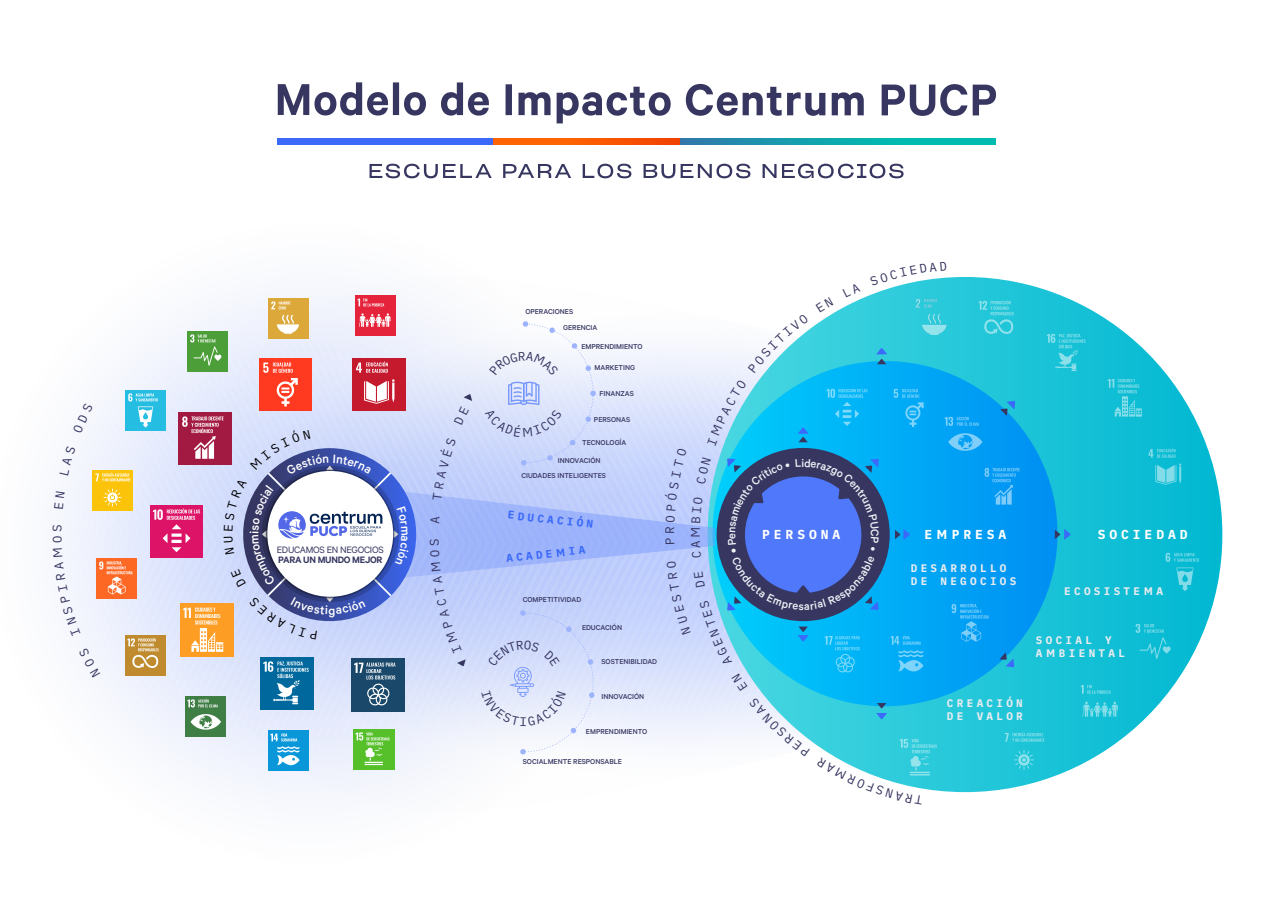
<style>
.page{position:relative;width:1267px;height:902px;background:#fff}
.page>*{position:absolute;margin:0;border:0;box-sizing:border-box;transform-origin:0 0}
.t1{font:600 50.15px "Calibre";letter-spacing:.015em;color:#363661}
.t2{font:700 13px "i A Writer Duospace";letter-spacing:.3em;color:#fff}
.t3{font:500 12.57px "Calibre";color:#eff1f5}
.t4{font:700 11px/13.2px "i A Writer Duospace";letter-spacing:.3em;color:#e8ebf0}
.t5{font:700 11px "i A Writer Duospace";color:#3b69fa}
.t6{font:10.45px "Calibre";letter-spacing:-.025em;color:#363661}
.t7{font:600 10.45px "Calibre";letter-spacing:-.025em;color:#363661}
.t8{font:500 8px/16.8px "Calibre";color:#363661}
</style>
<div class="page">
<svg style="left:218px;top:310px;width:6px;height:469px"></svg>
<svg style="left:210px;top:312px;width:8px;height:464px"></svg>
<svg style="left:202px;top:315px;width:8px;height:458px"></svg>
<svg style="left:194px;top:319px;width:8px;height:450px"></svg>
<svg style="left:186px;top:323px;width:8px;height:442px"></svg>
<svg style="left:178px;top:327px;width:8px;height:433px"></svg>
<svg style="left:170px;top:332px;width:8px;height:424px"></svg>
<svg style="left:162px;top:338px;width:8px;height:413px"></svg>
<svg style="left:154px;top:343px;width:8px;height:401px"></svg>
<svg style="left:146px;top:351px;width:8px;height:388px"></svg>
<svg style="left:138px;top:356px;width:8px;height:376px"></svg>
<svg style="left:130px;top:364px;width:8px;height:361px"></svg>
<svg style="left:122px;top:372px;width:8px;height:344px"></svg>
<div style="left:114px;top:382px;width:8px;height:326px;background:#eef2fd"></div>
<div style="left:106px;top:390px;width:8px;height:307px;background:#eff3fd"></div>
<svg style="left:100px;top:401px;width:6px;height:286px"></svg>
<svg style="left:707px;top:277px;width:515px;height:514px;background:#14c0d5"></svg>
<div style="left:712px;top:361px;width:345px;height:345px;background:#009af4;border-radius:172px"></div>
<svg style="left:1000px;top:401px;width:15px;height:14px"></svg>
<svg style="left:1055px;top:528px;width:15px;height:11px"></svg>
<svg style="left:999px;top:652px;width:15px;height:15px"></svg>
<img style="left:976px;top:297px;width:45px;height:45px">
<img style="left:1044px;top:330px;width:45px;height:45px">
<img style="left:946px;top:295px;width:11px;height:45px">
<img style="left:1105px;top:375px;width:45px;height:45px">
<img style="left:1145px;top:445px;width:45px;height:45px">
<img style="left:1163px;top:549px;width:45px;height:45px">
<img style="left:1133px;top:620px;width:45px;height:45px">
<img style="left:1079px;top:681px;width:45px;height:45px">
<img style="left:1001px;top:729px;width:45px;height:45px">
<img style="left:951px;top:604px;width:38px;height:38px">
<img style="left:984px;top:467px;width:36px;height:38px">
<img style="left:946px;top:416px;width:37px;height:35px">
<img style="left:187px;top:331px;width:37px;height:40px">
<img style="left:126px;top:390px;width:40px;height:40px">
<img style="left:100px;top:470px;width:33px;height:40px">
<img style="left:100px;top:558px;width:37px;height:40px">
<img style="left:126px;top:635px;width:40px;height:40px">
<img style="left:186px;top:696px;width:38px;height:40px">
<img style="left:179px;top:412px;width:45px;height:52px">
<img style="left:150px;top:505px;width:53px;height:52px">
<img style="left:181px;top:603px;width:43px;height:53px">
<div style="left:278px;top:138px;width:216px;height:7px;background:#3b69fa"></div>
<svg style="left:494px;top:138px;width:186px;height:7px"></svg>
<svg style="left:680px;top:138px;width:315px;height:7px;background:#10a5ae"></svg>
<svg style="left:369px;top:164px;width:123px;height:14px"></svg>
<svg style="left:503px;top:164px;width:68px;height:14px"></svg>
<svg style="left:583px;top:164px;width:48px;height:14px"></svg>
<svg style="left:643px;top:164px;width:107px;height:14px"></svg>
<svg style="left:762px;top:164px;width:14px;height:14px"></svg>
<svg style="left:782px;top:164px;width:121px;height:14px"></svg>
<div style="left:61px;top:410px;width:39px;height:266px;background:#f4f6fd"></div>
<svg style="left:224px;top:277px;width:722px;height:518px"></svg>
<h1 class="t1" style="left:275px;top:70px;width:724px">Modelo de Impacto Centrum PUCP</h1>
<h3 class="t6" style="left:277px;top:543px;width:108px">EDUCAMOS EN NEGOCIOS</h3>
<h3 class="t7" style="left:278px;top:553px;width:106px">PARA UN MUNDO MEJOR</h3>
<p class="t8" style="left:563px;top:302px;width:36px;text-indent:-38px">OPERACIONES<br>GERENCIA</p>
<p class="t8" style="left:581px;top:337px;width:63px">EMPRENDIMIENTO</p>
<p class="t8" style="left:594px;top:359px;width:42px">MARKETING</p>
<p class="t8" style="left:599px;top:384px;width:36px">FINANZAS</p>
<p class="t8" style="left:594px;top:411px;width:38px">PERSONAS</p>
<p class="t8" style="left:582px;top:433px;width:46px">TECNOLOGÍA</p>
<p class="t8" style="left:521px;top:452px;width:86px;line-height:15.2px;text-indent:36px">INNOVACIÓN<br>CIUDADES INTELIGENTES</p>
<h3 class="t5" style="left:509px;top:506px;width:87px;rotate:6deg">EDUCACIÓN</h3>
<h3 class="t5" style="left:505px;top:549px;width:81px;rotate:-6deg">ACADEMIA</h3>
<p class="t8" style="left:523px;top:590px;width:60px">COMPETITIVIDAD</p>
<p class="t8" style="left:582px;top:618px;width:42px">EDUCACIÓN</p>
<p class="t8" style="left:601px;top:652px;width:57px">SOSTENIBILIDAD</p>
<p class="t8" style="left:601px;top:687px;width:44px">INNOVACIÓN</p>
<p class="t8" style="left:586px;top:722px;width:63px">EMPRENDIMIENTO</p>
<p class="t8" style="left:523px;top:753px;width:101px">SOCIALMENTE RESPONSABLE</p>
<h3 class="t3" style="left:801px;top:455px;width:4px">i</h3>
<h2 class="t2" style="left:762px;top:524px;width:79px">PERSONA</h2>
<h2 class="t2" style="left:924px;top:524px;width:83px">EMPRESA</h2>
<h3 class="t4" style="left:911px;top:560px;width:107px">DESARROLLO<br>DE NEGOCIOS</h3>
<h2 class="t2" style="left:1098px;top:524px;width:91px">SOCIEDAD</h2>
<h3 class="t4" style="left:1064px;top:583px;width:100px">ECOSISTEMA</h3>
<h3 class="t4" style="left:1036px;top:631px;width:91px">SOCIAL Y<br>AMBIENTAL</h3>
<h3 class="t4" style="left:947px;top:695px;width:77px">CREACIÓN<br>DE VALOR</h3>
</div>
